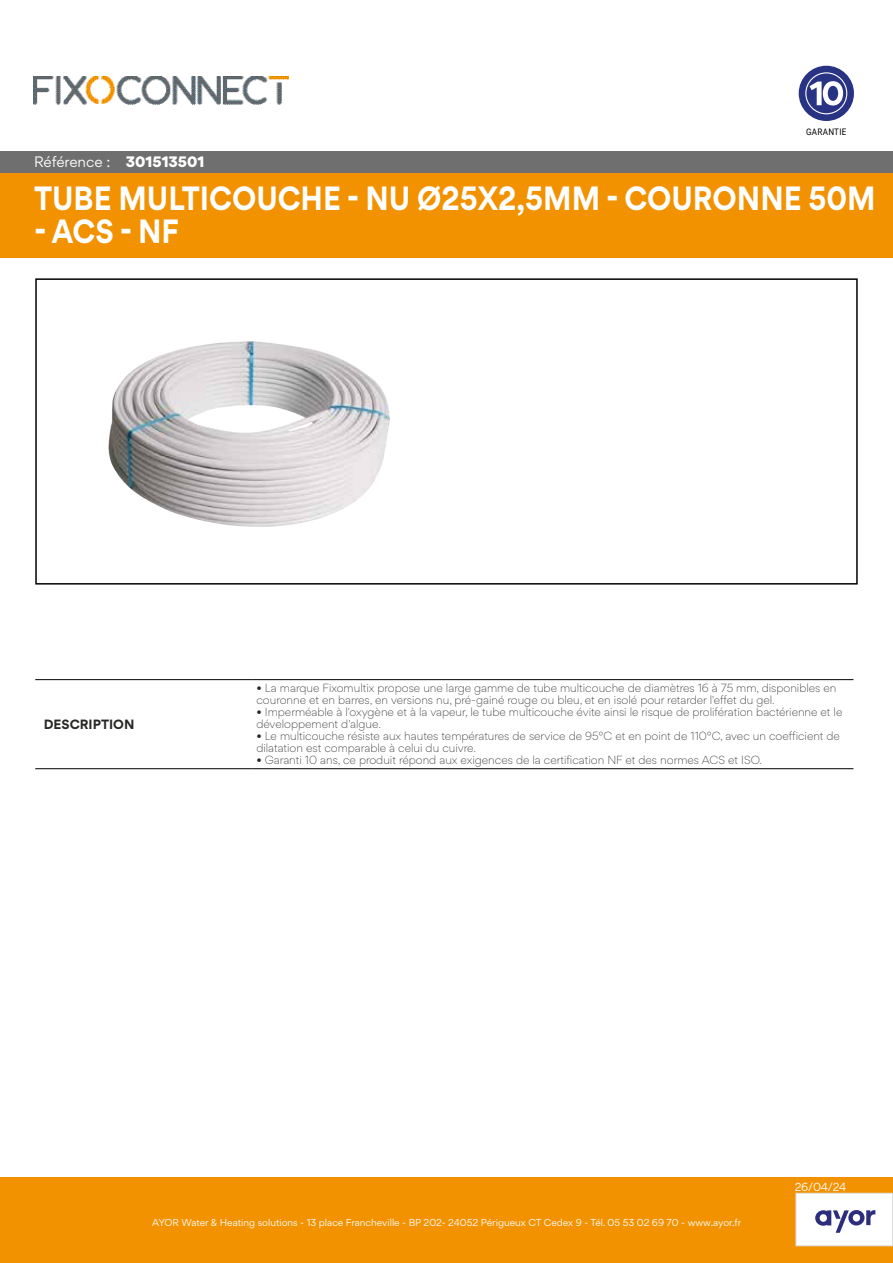
<style>
.page{position:relative;width:893px;height:1263px;background:#fff}
.page>*{position:absolute;margin:0;border:0;box-sizing:border-box;transform-origin:0 0}
.t1{font:700 30px "Gordita";color:#fff;scale:.9 1}
.t2{font:13.5px "Gordita";letter-spacing:-.005em;color:#fff}
.t3{font:700 12px "Gordita";color:#282827}
.t4{font:300 10.5px/12px "Gordita";color:#282827}
.t5{font:10.5px "Gordita";color:#fff}
.t6{font:9px "Gordita";color:#fff}
.t7{font:9px "Roboto";letter-spacing:.035em;color:#000;scale:.9 1}
.s1{font-weight:900}
</style>
<div class="page">
<div style="left:0;top:1178px;width:893px;height:85px;background:#f39200"></div>
<div style="left:796px;top:1193px;width:97px;height:53px;background:#fff"></div>
<div style="left:795px;top:1193px;width:98px;height:53px;border:1px solid #dadada"></div>
<img style="left:108px;top:341px;width:282px;height:186px">
<div style="left:0;top:172px;width:893px;height:85px;background:#f39200"></div>
<hr style="left:35px;top:679px;width:217px;height:1px;background:#000">
<hr style="left:252px;top:679px;width:601px;height:1px;background:#000">
<hr style="left:35px;top:768px;width:217px;height:1px;background:#000">
<hr style="left:252px;top:768px;width:601px;height:1px;background:#000">
<div style="left:799px;top:66px;width:55px;height:55px;background:#293384;border-radius:50%"></div>
<svg style="left:805px;top:72px;width:42px;height:42px"></svg>
<div style="left:35px;top:278px;width:823px;height:307px;border:2px solid #000"></div>
<svg style="left:815px;top:1210px;width:60px;height:23px"></svg>
<img style="left:33px;top:77px;width:255px;height:28px">
<div style="left:0;top:151px;width:893px;height:21px;background:#706f6f"></div>
<p class="t2" style="left:34px;top:152px;width:172px">Référence : <span class="s1">301513501</span></p>
<p class="t7" style="left:806px;top:125px;width:46px">GARANTIE</p>
<h1 class="t1" style="left:34px;top:175px;width:937px">TUBE MULTICOUCHE - NU Ø25X2,5MM - COURONNE 50M</h1>
<h1 class="t1" style="left:34px;top:208px;width:163px">- ACS - NF</h1>
<p class="t3" style="left:44px;top:715px;width:92px">DESCRIPTION</p>
<p class="t4" style="left:256px;top:682px;width:582px">• La marque Fixomultix propose une large gamme de tube multicouche de diamètres 16 à 75 mm, disponibles en couronne et en barres, en versions nu, pré-gainé rouge ou bleu, et en isolé pour retarder l'effet du gel.</p>
<p class="t4" style="left:256px;top:706px;width:587px">• Imperméable à l'oxygène et à la vapeur, le tube multicouche évite ainsi le risque de prolifération bactérienne et le développement d'algue.</p>
<p class="t4" style="left:256px;top:730px;width:585px">• Le multicouche résiste aux hautes températures de service de 95°C et en point de 110°C, avec un coefficient de dilatation est comparable à celui du cuivre.</p>
<p class="t4" style="left:256px;top:754px;width:507px">• Garanti 10 ans, ce produit répond aux exigences de la certification NF et des normes ACS et ISO.</p>
<p class="t6" style="left:152px;top:1216px;width:590px">AYOR Water &amp; Heating solutions - 13 place Francheville - BP 202- 24052 Périgueux CT Cedex 9 - Tél. 05 53 02 69 70 - www.ayor.fr</p>
<p class="t5" style="left:795px;top:1179px;width:53px">26/04/24</p>
</div>
